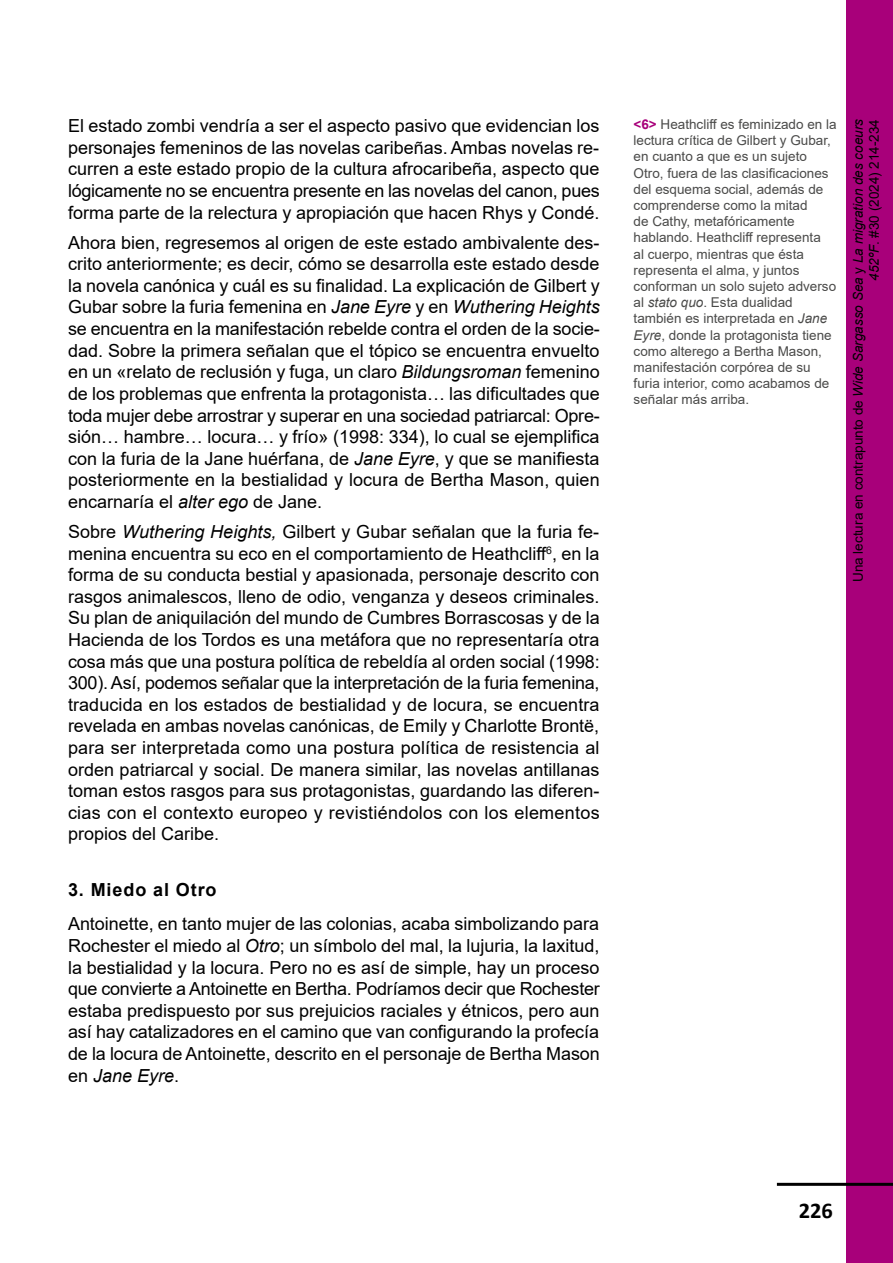
<style>
.page{position:relative;width:893px;height:1263px;background:#fff}
.page>*{position:absolute;margin:0;border:0;box-sizing:border-box;transform-origin:0 0}
.t1{font:700 22.5px "Calibri";color:#000}
.t2{font:18px/21.6px "Arial";color:#000;text-align:justify}
.t3{font:700 18px "Arial";letter-spacing:.05em;color:#000}
.t4{font:13.5px/16.2px "Arial";color:#4a4a49}
.t5{font:13.5px/16.2px "Arial";color:#000;text-align:right}
.s1{font-style:italic}
.s2{font-weight:700;color:#a8007a}
</style>
<div class="page">
<div style="left:846px;top:0;width:47px;height:1263px;background:#a8007a"></div>
<hr style="left:777px;top:1183px;width:116px;height:3px;background:#000">
<p class="t2" style="left:68px;top:115px;width:533px">El estado zombi vendría a ser el aspecto pasivo que evidencian los personajes femeninos de las novelas caribeñas. Ambas novelas re&shy;curren a este estado propio de la cultura afrocaribeña, aspecto que lógicamente no se encuentra presente en las novelas del canon, pues forma parte de la relectura y apropiación que hacen Rhys y Condé.</p>
<p class="t2" style="left:68px;top:231px;width:533px">Ahora bien, regresemos al origen de este estado ambivalente des&shy;crito anteriormente; es decir, cómo se desarrolla este estado desde la novela canónica y cuál es su finalidad. La explicación de Gilbert y Gubar sobre la furia femenina en <span class="s1">Jane Eyre</span> y en <span class="s1">Wuthering Heights </span>se encuentra en la manifestación rebelde contra el orden de la socie&shy;dad. Sobre la primera señalan que el tópico se encuentra envuelto en un «relato de reclusión y fuga, un claro <span class="s1">Bildungsroman</span> femenino de los problemas que enfrenta la protagonista… las dificultades que toda mujer debe arrostrar y superar en una sociedad patriarcal: Opre&shy;sión… hambre… locura… y frío» (1998: 334), lo cual se ejemplifica con la furia de la Jane huérfana, de <span class="s1">Jane Eyre</span>, y que se manifiesta posteriormente en la bestialidad y locura de Bertha Mason, quien encarnaría el <span class="s1">alter ego</span> de Jane.</p>
<p class="t2" style="left:68px;top:521px;width:533px">Sobre <span class="s1">Wuthering Heights,</span> Gilbert y Gubar señalan que la furia fe&shy;menina encuentra su eco en el comportamiento de Heathcliff<sup>6</sup>, en la forma de su conducta bestial y apasionada, personaje descrito con rasgos animalescos, lleno de odio, venganza y deseos criminales.<br>Su plan de aniquilación del mundo de Cumbres Borrascosas y de la Hacienda de los Tordos es una metáfora que no representaría otra cosa más que una postura política de rebeldía al orden social (1998:<br>300). Así, podemos señalar que la interpretación de la furia femenina, traducida en los estados de bestialidad y de locura, se encuentra revelada en ambas novelas canónicas, de Emily y Charlotte Brontë, para ser interpretada como una postura política de resistencia al orden patriarcal y social. De manera similar, las novelas antillanas toman estos rasgos para sus protagonistas, guardando las diferen&shy;cias con el contexto europeo y revistiéndolos con los elementos propios del Caribe.</p>
<p class="t3" style="left:68px;top:877px;width:150px">3. Miedo al Otro</p>
<p class="t2" style="left:68px;top:913px;width:533px">Antoinette, en tanto mujer de las colonias, acaba simbolizando para Rochester el miedo al <span class="s1">Otro</span>; un símbolo del mal, la lujuria, la laxitud, la bestialidad y la locura. Pero no es así de simple, hay un proceso que convierte a Antoinette en Bertha. Podríamos decir que Rochester estaba predispuesto por sus prejuicios raciales y étnicos, pero aun así hay catalizadores en el camino que van configurando la profecía de la locura de Antoinette, descrito en el personaje de Bertha Mason en <span class="s1">Jane Eyre</span>.</p>
<p class="t4" style="left:634px;top:116px;width:205px"><span class="s2">&lt;6&gt;</span> Heathcliff es feminizado en la lectura crítica de Gilbert y Gubar, en cuanto a que es un sujeto<br>Otro, fuera de las clasificaciones del esquema social, además de comprenderse como la mitad<br>de Cathy, metafóricamente hablando. Heathcliff representa<br>al cuerpo, mientras que ésta representa el alma, y juntos conforman un solo sujeto adverso al <span class="s1">stato quo</span>. Esta dualidad también es interpretada en <span class="s1">Jane<br>Eyre</span>, donde la protagonista tiene como alterego a Bertha Mason, manifestación corpórea de su furia interior, como acabamos de señalar más arriba.</p>
<p class="t5" style="left:850px;top:582px;width:464px;rotate:-90deg">Una lectura en contrapunto de <span class="s1">Wide Sargasso Sea</span> y <span class="s1">La migration des coeurs<br>452ºF</span>. #30 (2024) 214-234</p>
<p class="t1" style="left:799px;top:1195px;width:36px">226</p>
</div>
